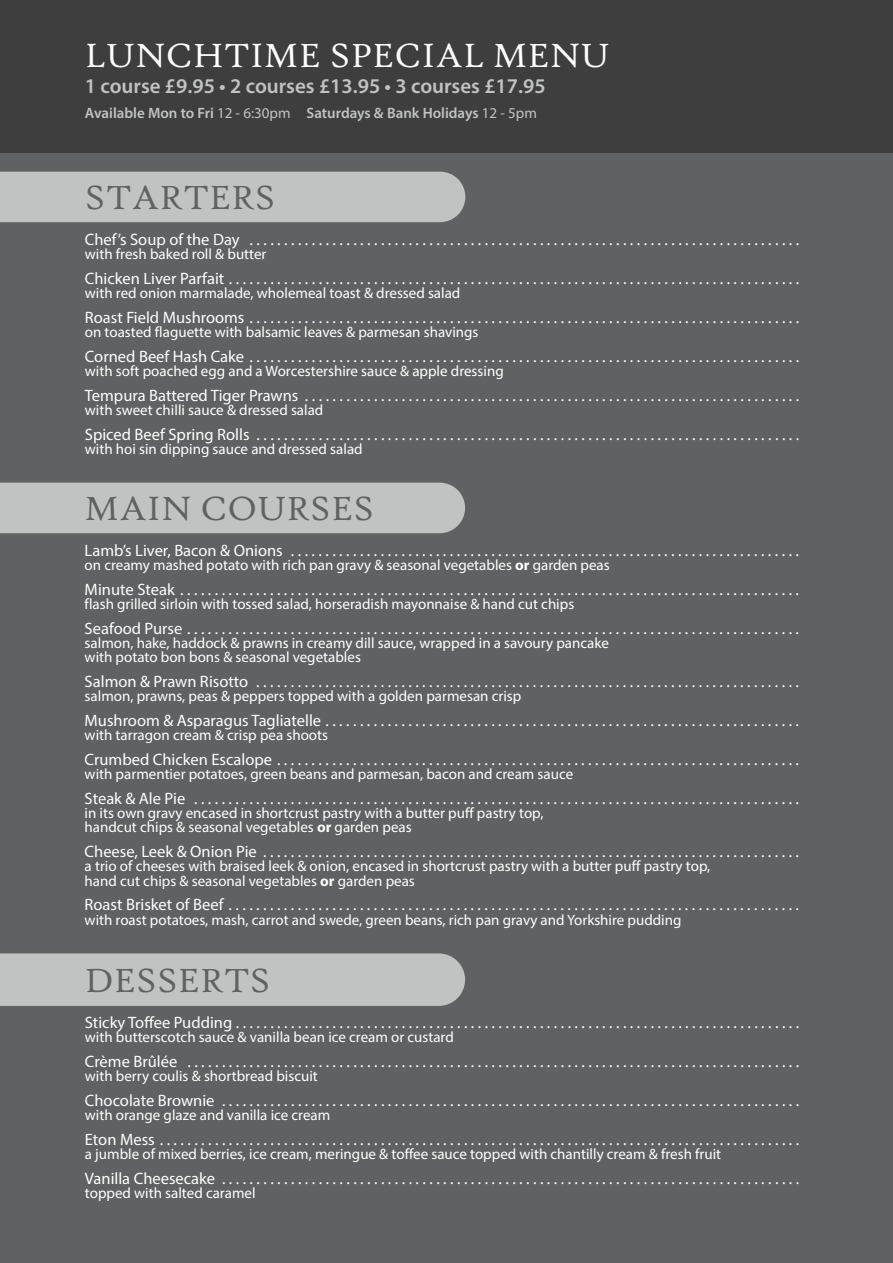
<style>
.page{position:relative;width:893px;height:1263px;background:#5e6262}
.page>*{position:absolute;margin:0;border:0;box-sizing:border-box;transform-origin:0 0}
.t1{font:36px "High Tower Text";color:#5e6262}
.t2{font:36px "High Tower Text";color:#fff}
.t3{font:600 21px "Myriad Pro";color:#c1c3c2}
.t4{font:16.5px "Myriad Pro";color:#fff}
.t5{font:15px/14.2px "Myriad Pro";color:#fff}
.t6{font:600 15px "Myriad Pro";color:#c1c3c2}
.s1{font-weight:400}
.s2{font-weight:700}
</style>
<div class="page">
<div style="left:0;top:0;width:893px;height:153px;background:#3e3e3f"></div>
<div style="left:0;top:172px;width:465px;height:50px;background:#c1c3c2"></div>
<div style="left:0;top:483px;width:465px;height:50px;background:#c1c3c2"></div>
<div style="left:0;top:953px;width:465px;height:53px;background:#c1c3c2"></div>
<h1 class="t2" style="left:85px;top:34px;width:526px">LUNCHTIME SPECIAL MENU</h1>
<p class="t3" style="left:85px;top:78px;width:462px">1 course £9.95 • 2 courses £13.95 • 3 courses £17.95</p>
<p class="t6" style="left:85px;top:107px;width:454px">Available Mon to Fri <span class="s1">12 - 6:30pm</span> Saturdays &amp; Bank Holidays <span class="s1">12 - 5pm</span></p>
<h1 class="t1" style="left:85px;top:176px;width:192px">STARTERS</h1>
<p class="t4" style="left:85px;top:233px;width:716px">Chef’s Soup of the Day . . . . . . . . . . . . . . . . . . . . . . . . . . . . . . . . . . . . . . . . . . . . . . . . . . . . . . . . . . . . . . . . . . . . . . . . . . . . . . . .</p>
<p class="t5" style="left:85px;top:248px;width:183px">with fresh baked roll &amp; butter</p>
<p class="t4" style="left:85px;top:272px;width:716px">Chicken Liver Parfait . . . . . . . . . . . . . . . . . . . . . . . . . . . . . . . . . . . . . . . . . . . . . . . . . . . . . . . . . . . . . . . . . . . . . . . . . . . . . . . . . . .</p>
<p class="t5" style="left:85px;top:287px;width:377px">with red onion marmalade, wholemeal toast &amp; dressed salad</p>
<p class="t4" style="left:85px;top:311px;width:716px">Roast Field Mushrooms . . . . . . . . . . . . . . . . . . . . . . . . . . . . . . . . . . . . . . . . . . . . . . . . . . . . . . . . . . . . . . . . . . . . . . . . . . . . . . . .</p>
<p class="t5" style="left:85px;top:326px;width:395px">on toasted flaguette with balsamic leaves &amp; parmesan shavings</p>
<p class="t4" style="left:85px;top:350px;width:716px">Corned Beef Hash Cake . . . . . . . . . . . . . . . . . . . . . . . . . . . . . . . . . . . . . . . . . . . . . . . . . . . . . . . . . . . . . . . . . . . . . . . . . . . . . . . .</p>
<p class="t5" style="left:85px;top:365px;width:420px">with soft poached egg and a Worcestershire sauce &amp; apple dressing</p>
<p class="t4" style="left:85px;top:389px;width:716px">Tempura Battered Tiger Prawns . . . . . . . . . . . . . . . . . . . . . . . . . . . . . . . . . . . . . . . . . . . . . . . . . . . . . . . . . . . . . . . . . . . . . . . .</p>
<p class="t5" style="left:85px;top:404px;width:240px">with sweet chilli sauce &amp; dressed salad</p>
<p class="t4" style="left:85px;top:428px;width:716px">Spiced Beef Spring Rolls . . . . . . . . . . . . . . . . . . . . . . . . . . . . . . . . . . . . . . . . . . . . . . . . . . . . . . . . . . . . . . . . . . . . . . . . . . . . . . .</p>
<p class="t5" style="left:85px;top:443px;width:279px">with hoi sin dipping sauce and dressed salad</p>
<h1 class="t1" style="left:85px;top:486px;width:291px">MAIN COURSES</h1>
<p class="t4" style="left:85px;top:544px;width:716px">Lamb’s Liver, Bacon &amp; Onions . . . . . . . . . . . . . . . . . . . . . . . . . . . . . . . . . . . . . . . . . . . . . . . . . . . . . . . . . . . . . . . . . . . . . . . . . .</p>
<p class="t5" style="left:85px;top:559px;width:527px">on creamy mashed potato with rich pan gravy &amp; seasonal vegetables <span class="s2">or</span> garden peas</p>
<p class="t4" style="left:85px;top:583px;width:716px">Minute Steak . . . . . . . . . . . . . . . . . . . . . . . . . . . . . . . . . . . . . . . . . . . . . . . . . . . . . . . . . . . . . . . . . . . . . . . . . . . . . . . . . . . . . . . . . .</p>
<p class="t5" style="left:85px;top:598px;width:491px">flash grilled sirloin with tossed salad, horseradish mayonnaise &amp; hand cut chips</p>
<p class="t4" style="left:85px;top:622px;width:716px">Seafood Purse . . . . . . . . . . . . . . . . . . . . . . . . . . . . . . . . . . . . . . . . . . . . . . . . . . . . . . . . . . . . . . . . . . . . . . . . . . . . . . . . . . . . . . . . .</p>
<p class="t5" style="left:85px;top:637px;width:526px">salmon, hake, haddock &amp; prawns in creamy dill sauce, wrapped in a savoury pancake with potato bon bons &amp; seasonal vegetables</p>
<p class="t4" style="left:85px;top:675px;width:716px">Salmon &amp; Prawn Risotto . . . . . . . . . . . . . . . . . . . . . . . . . . . . . . . . . . . . . . . . . . . . . . . . . . . . . . . . . . . . . . . . . . . . . . . . . . . . . . .</p>
<p class="t5" style="left:85px;top:690px;width:438px">salmon, prawns, peas &amp; peppers topped with a golden parmesan crisp</p>
<p class="t4" style="left:85px;top:714px;width:716px">Mushroom &amp; Asparagus Tagliatelle . . . . . . . . . . . . . . . . . . . . . . . . . . . . . . . . . . . . . . . . . . . . . . . . . . . . . . . . . . . . . . . . . . . . .</p>
<p class="t5" style="left:85px;top:729px;width:245px">with tarragon cream &amp; crisp pea shoots</p>
<p class="t4" style="left:85px;top:753px;width:716px">Crumbed Chicken Escalope . . . . . . . . . . . . . . . . . . . . . . . . . . . . . . . . . . . . . . . . . . . . . . . . . . . . . . . . . . . . . . . . . . . . . . . . . . . .</p>
<p class="t5" style="left:85px;top:768px;width:490px">with parmentier potatoes, green beans and parmesan, bacon and cream sauce</p>
<p class="t4" style="left:85px;top:792px;width:716px">Steak &amp; Ale Pie . . . . . . . . . . . . . . . . . . . . . . . . . . . . . . . . . . . . . . . . . . . . . . . . . . . . . . . . . . . . . . . . . . . . . . . . . . . . . . . . . . . . . . . .</p>
<p class="t5" style="left:85px;top:807px;width:460px">in its own gravy encased in shortcrust pastry with a butter puff pastry top, handcut chips &amp; seasonal vegetables <span class="s2">or</span> garden peas</p>
<p class="t4" style="left:85px;top:845px;width:716px">Cheese, Leek &amp; Onion Pie . . . . . . . . . . . . . . . . . . . . . . . . . . . . . . . . . . . . . . . . . . . . . . . . . . . . . . . . . . . . . . . . . . . . . . . . . . . . . .</p>
<p class="t5" style="left:85px;top:860px;width:627px">a trio of cheeses with braised leek &amp; onion, encased in shortcrust pastry with a butter puff pastry top, hand cut chips &amp; seasonal vegetables <span class="s2">or</span> garden peas</p>
<p class="t4" style="left:85px;top:899px;width:716px">Roast Brisket of Beef . . . . . . . . . . . . . . . . . . . . . . . . . . . . . . . . . . . . . . . . . . . . . . . . . . . . . . . . . . . . . . . . . . . . . . . . . . . . . . . . . . .</p>
<p class="t5" style="left:85px;top:914px;width:598px">with roast potatoes, mash, carrot and swede, green beans, rich pan gravy and Yorkshire pudding</p>
<h1 class="t1" style="left:85px;top:958px;width:187px">DESSERTS</h1>
<p class="t4" style="left:85px;top:1016px;width:716px">Sticky Toffee Pudding . . . . . . . . . . . . . . . . . . . . . . . . . . . . . . . . . . . . . . . . . . . . . . . . . . . . . . . . . . . . . . . . . . . . . . . . . . . . . . . . . .</p>
<p class="t5" style="left:85px;top:1031px;width:370px">with butterscotch sauce &amp; vanilla bean ice cream or custard</p>
<p class="t4" style="left:85px;top:1055px;width:716px">Crème Brûlée . . . . . . . . . . . . . . . . . . . . . . . . . . . . . . . . . . . . . . . . . . . . . . . . . . . . . . . . . . . . . . . . . . . . . . . . . . . . . . . . . . . . . . . . .</p>
<p class="t5" style="left:85px;top:1070px;width:234px">with berry coulis &amp; shortbread biscuit</p>
<p class="t4" style="left:85px;top:1094px;width:716px">Chocolate Brownie . . . . . . . . . . . . . . . . . . . . . . . . . . . . . . . . . . . . . . . . . . . . . . . . . . . . . . . . . . . . . . . . . . . . . . . . . . . . . . . . . . . .</p>
<p class="t5" style="left:85px;top:1109px;width:247px">with orange glaze and vanilla ice cream</p>
<p class="t4" style="left:85px;top:1133px;width:716px">Eton Mess . . . . . . . . . . . . . . . . . . . . . . . . . . . . . . . . . . . . . . . . . . . . . . . . . . . . . . . . . . . . . . . . . . . . . . . . . . . . . . . . . . . . . . . . . . . . .</p>
<p class="t5" style="left:85px;top:1148px;width:638px">a jumble of mixed berries, ice cream, meringue &amp; toffee sauce topped with chantilly cream &amp; fresh fruit</p>
<p class="t4" style="left:85px;top:1172px;width:716px">Vanilla Cheesecake . . . . . . . . . . . . . . . . . . . . . . . . . . . . . . . . . . . . . . . . . . . . . . . . . . . . . . . . . . . . . . . . . . . . . . . . . . . . . . . . . . . .</p>
<p class="t5" style="left:85px;top:1187px;width:172px">topped with salted caramel</p>
</div>
